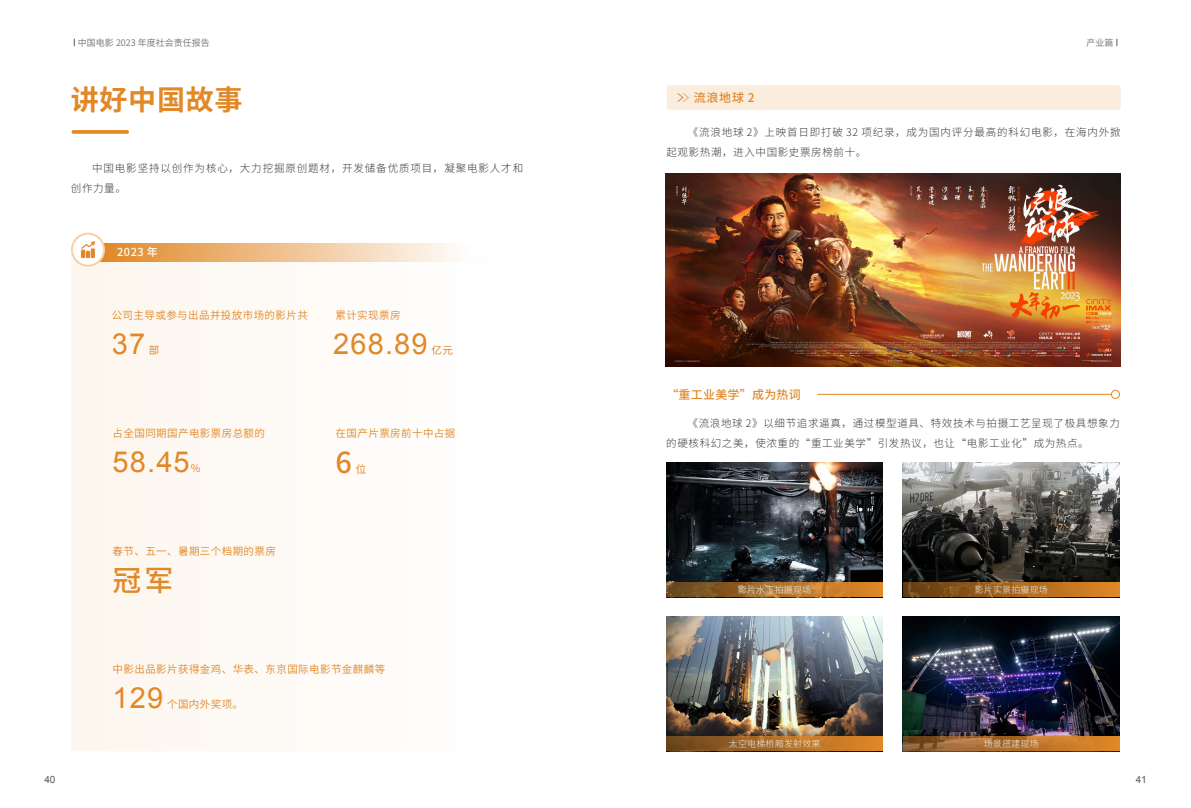
<style>
.page{position:relative;width:1191px;height:808px;background:#fff}
.page>*{position:absolute;margin:0;border:0;box-sizing:border-box;transform-origin:0 0}
.t1{font:29px "Arial";letter-spacing:.04em;color:#e18827}
.t2{font:500 29px "Source Han Sans CN";color:#e18827}
.t3{font:700 28px "Source Han Sans SC";letter-spacing:.025em;color:#e18827}
.t4{font:500 12px "Source Han Sans CN";letter-spacing:.02em;color:#e18827}
.t5{font:500 11px "Source Han Sans CN";color:#fff}
.t6{font:300 10.5px/20px "Source Han Sans CN";letter-spacing:.065em;color:#3e3a39}
.t7{font:10.5px "Source Han Sans CN";letter-spacing:.04em;color:#e18827}
.t8{font:300 10.5px/20px "Source Han Sans CN";letter-spacing:.085em;color:#3e3a39}
.t9{font:10.5px "Source Han Sans CN";color:#e18827}
.t10{font:10px "Arial";color:#595757}
.t11{font:300 9px "Source Han Sans CN";letter-spacing:.02em;color:#efefef}
.t12{font:9px "Source Han Sans SC";color:#727171}
</style>
<div class="page">
<svg style="left:72px;top:130px;width:57px;height:4px"></svg>
<div style="left:71px;top:254px;width:387px;height:497px;background:#fdfaf5"></div>
<div style="left:94px;top:243px;width:431px;height:18px;background:linear-gradient(to right,#e18828,#fff)"></div>
<svg style="left:72px;top:234px;width:32px;height:32px"></svg>
<div style="left:71px;top:233px;width:34px;height:34px;border:2px solid #f4d1a8;border-radius:50%"></div>
<svg style="left:81px;top:241px;width:14px;height:17px"></svg>
<div style="left:667px;top:85px;width:453px;height:25px;background:#faedde;border-radius:3px"></div>
<svg style="left:677px;top:93px;width:12px;height:9px"></svg>
<img style="left:665px;top:173px;width:455px;height:193px">
<hr style="left:817px;top:394px;width:302px;height:1px;background:#e18827">
<div style="left:1111px;top:390px;width:8px;height:8px;background:#fff;border-radius:50%"></div>
<div style="left:1111px;top:390px;width:8px;height:9px;border:1px solid #e18827;border-radius:50%"></div>
<img style="left:666px;top:462px;width:216px;height:120px">
<img style="left:666px;top:616px;width:216px;height:120px">
<img style="left:903px;top:462px;width:216px;height:120px">
<img style="left:903px;top:616px;width:216px;height:120px">
<svg style="left:666px;top:582px;width:216px;height:15px;background:#a86e2c"></svg>
<svg style="left:666px;top:736px;width:216px;height:15px;background:#a86924"></svg>
<svg style="left:903px;top:582px;width:216px;height:15px;background:#a3641e"></svg>
<svg style="left:903px;top:736px;width:216px;height:15px;background:#b1702e"></svg>
<p class="t12" style="left:78px;top:37px;width:133px">中国电影 2023 年度社会责任报告</p>
<p class="t12" style="left:1086px;top:37px;width:28px">产业篇</p>
<h2 class="t3" style="left:71px;top:84px;width:173px">讲好中国故事</h2>
<p class="t8" style="left:71px;top:158px;width:454px;text-indent:21px">中国电影坚持以创作为核心，大力挖掘原创题材，开发储备优质项目，凝聚电影人才和创作力量。</p>
<p class="t5" style="left:117px;top:246px;width:42px">2023 年</p>
<p class="t7" style="left:112px;top:309px;width:198px">公司主导或参与出品并投放市场的影片共</p>
<h1 class="t1" style="left:112px;top:325px;width:35px">37</h1>
<p class="t9" style="left:149px;top:344px;width:12px">部</p>
<p class="t7" style="left:335px;top:309px;width:67px">累计实现票房</p>
<h1 class="t1" style="left:333px;top:325px;width:96px">268.89</h1>
<p class="t9" style="left:431px;top:344px;width:23px">亿元</p>
<p class="t7" style="left:113px;top:427px;width:154px">占全国同期国产电影票房总额的</p>
<p class="t7" style="left:336px;top:427px;width:121px">在国产片票房前十中占据</p>
<h1 class="t1" style="left:113px;top:443px;width:79px">58.45</h1>
<p class="t9" style="left:191px;top:462px;width:11px">%</p>
<p class="t7" style="left:113px;top:545px;width:165px">春节、五一、暑期三个档期的票房</p>
<h1 class="t2" style="left:113px;top:564px;width:62px">冠军</h1>
<h1 class="t2" style="left:336px;top:446px;width:18px">6</h1>
<p class="t9" style="left:356px;top:463px;width:12px">位</p>
<p class="t7" style="left:113px;top:663px;width:274px">中影出品影片获得金鸡、华表、东京国际电影节金麒麟等</p>
<h1 class="t1" style="left:113px;top:679px;width:52px">129</h1>
<p class="t7" style="left:167px;top:698px;width:78px">个国内外奖项。</p>
<p class="t4" style="left:694px;top:91px;width:62px">流浪地球 2</p>
<p class="t6" style="left:666px;top:122px;width:455px;text-indent:21px">《流浪地球 2》上映首日即打破 32 项纪录，成为国内评分最高的科幻电影，在海内外掀起观影热潮，进入中国影史票房榜前十。</p>
<p class="t4" style="left:666px;top:388px;width:136px">“重工业美学”成为热词</p>
<p class="t6" style="left:666px;top:413px;width:455px;text-indent:21px">《流浪地球 2》以细节追求逼真，通过模型道具、特效技术与拍摄工艺呈现了极具想象力的硬核科幻之美，使浓重的“重工业美学”引发热议，也让“电影工业化”成为热点。</p>
<p class="t11" style="left:738px;top:585px;width:75px">影片水下拍摄现场</p>
<p class="t11" style="left:729px;top:739px;width:93px">太空电梯桥厢发射效果</p>
<p class="t11" style="left:974px;top:585px;width:75px">影片实景拍摄现场</p>
<p class="t11" style="left:983px;top:739px;width:56px">场景搭建现场</p>
<p class="t10" style="left:44px;top:773px;width:13px">40</p>
<p class="t10" style="left:1135px;top:773px;width:13px">41</p>
</div>
